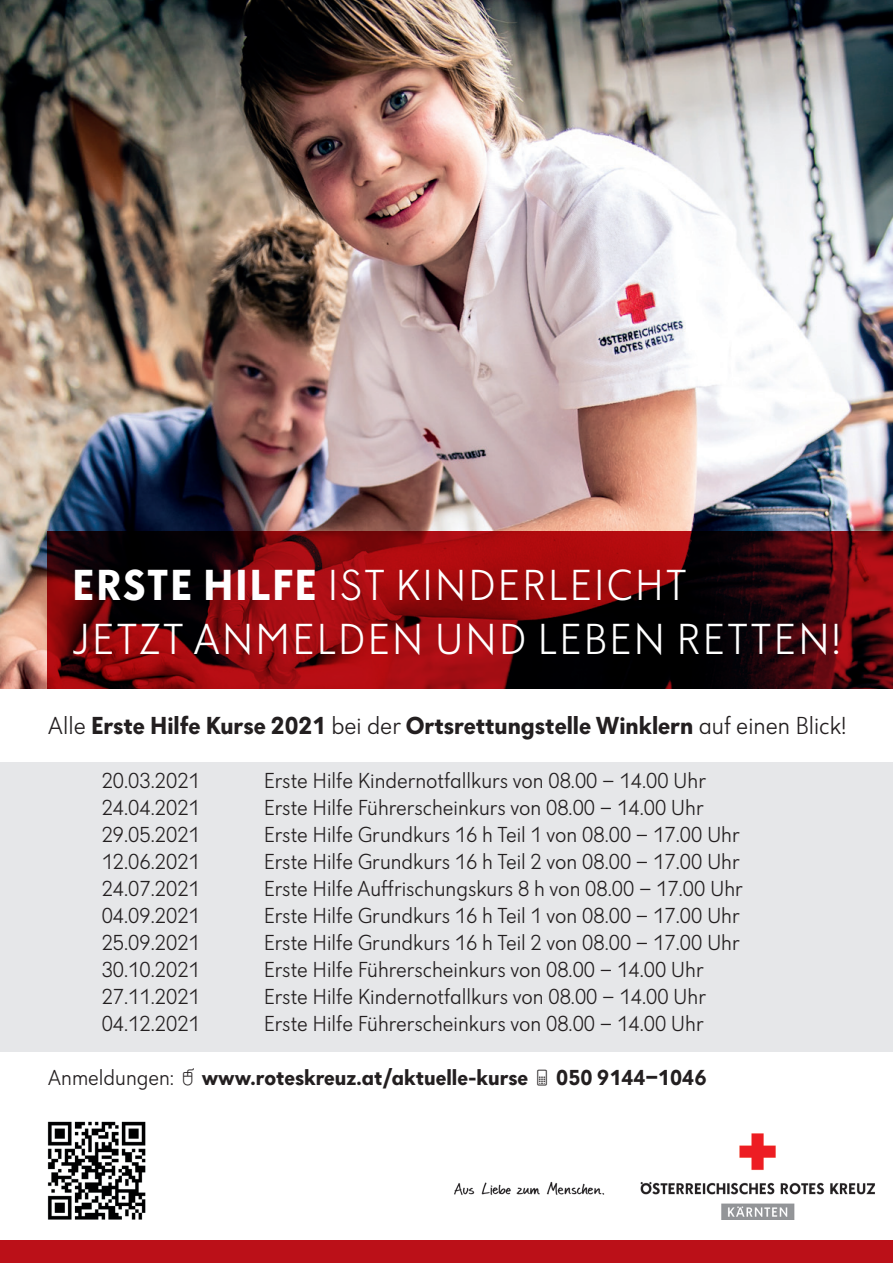
<style>
.page{position:relative;width:893px;height:1263px;background:#fff}
.page>*{position:absolute;margin:0;border:0;box-sizing:border-box;transform-origin:0 0}
.t1{font:300 45px/54px "Dunant";letter-spacing:.035em;color:#fff}
.t2{font:700 25.5px "Dunant";color:#231f20}
.t3{font:300 22.5px "Dunant";color:#231f20}
.t4{font:700 22.5px "Dunant";color:#231f20}
.s1{font-weight:700}
.s2{font-weight:300}
.s3{font-family:"Dunant Signs";font-weight:400}
</style>
<div class="page">
<div style="left:0;top:762px;width:893px;height:289px;background:#e6e7e9"></div>
<div style="left:0;top:1240px;width:893px;height:23px;background:#bb1018"></div>
<img style="left:0;top:0;width:893px;height:689px">
<img style="left:454px;top:1133px;width:421px;height:86px">
<svg style="left:48px;top:531px;width:845px;height:158px;background:#60070b"></svg>
<img style="left:48px;top:1121px;width:98px;height:98px">
<h1 class="t1" style="left:72px;top:558px;width:770px"><span class="s1">ERSTE HILFE</span> IST KINDERLEICHT<br>JETZT ANMELDEN UND LEBEN RETTEN!</h1>
<p class="t2" style="left:48px;top:711px;width:800px"><span class="s2">Alle</span> Erste Hilfe Kurse 2021 <span class="s2">bei der</span> Ortsrettungstelle Winklern <span class="s2">auf einen Blick!</span></p>
<p class="t3" style="left:102px;top:769px;width:100px">20.03.2021</p>
<p class="t3" style="left:264px;top:769px;width:444px">Erste Hilfe Kindernotfallkurs von 08.00 – 14.00 Uhr</p>
<p class="t3" style="left:102px;top:796px;width:100px">24.04.2021</p>
<p class="t3" style="left:264px;top:796px;width:441px">Erste Hilfe Führerscheinkurs von 08.00 – 14.00 Uhr</p>
<p class="t3" style="left:102px;top:823px;width:100px">29.05.2021</p>
<p class="t3" style="left:264px;top:823px;width:478px">Erste Hilfe Grundkurs 16 h Teil 1 von 08.00 – 17.00 Uhr</p>
<p class="t3" style="left:102px;top:850px;width:100px">12.06.2021</p>
<p class="t3" style="left:264px;top:850px;width:478px">Erste Hilfe Grundkurs 16 h Teil 2 von 08.00 – 17.00 Uhr</p>
<p class="t3" style="left:102px;top:877px;width:100px">24.07.2021</p>
<p class="t3" style="left:264px;top:877px;width:481px">Erste Hilfe Auffrischungskurs 8 h von 08.00 – 17.00 Uhr</p>
<p class="t3" style="left:102px;top:904px;width:100px">04.09.2021</p>
<p class="t3" style="left:264px;top:904px;width:478px">Erste Hilfe Grundkurs 16 h Teil 1 von 08.00 – 17.00 Uhr</p>
<p class="t3" style="left:102px;top:931px;width:100px">25.09.2021</p>
<p class="t3" style="left:264px;top:931px;width:478px">Erste Hilfe Grundkurs 16 h Teil 2 von 08.00 – 17.00 Uhr</p>
<p class="t3" style="left:102px;top:958px;width:100px">30.10.2021</p>
<p class="t3" style="left:264px;top:958px;width:441px">Erste Hilfe Führerscheinkurs von 08.00 – 14.00 Uhr</p>
<p class="t3" style="left:102px;top:985px;width:100px">27.11.2021</p>
<p class="t3" style="left:264px;top:985px;width:444px">Erste Hilfe Kindernotfallkurs von 08.00 – 14.00 Uhr</p>
<p class="t3" style="left:102px;top:1012px;width:100px">04.12.2021</p>
<p class="t3" style="left:264px;top:1012px;width:441px">Erste Hilfe Führerscheinkurs von 08.00 – 14.00 Uhr</p>
<p class="t4" style="left:48px;top:1065px;width:660px"><span class="s2">Anmeldungen:</span> <span class="s3">s</span> www.roteskreuz.at/aktuelle-kurse <span class="s3">t</span> 050 9144-1046</p>
</div>
